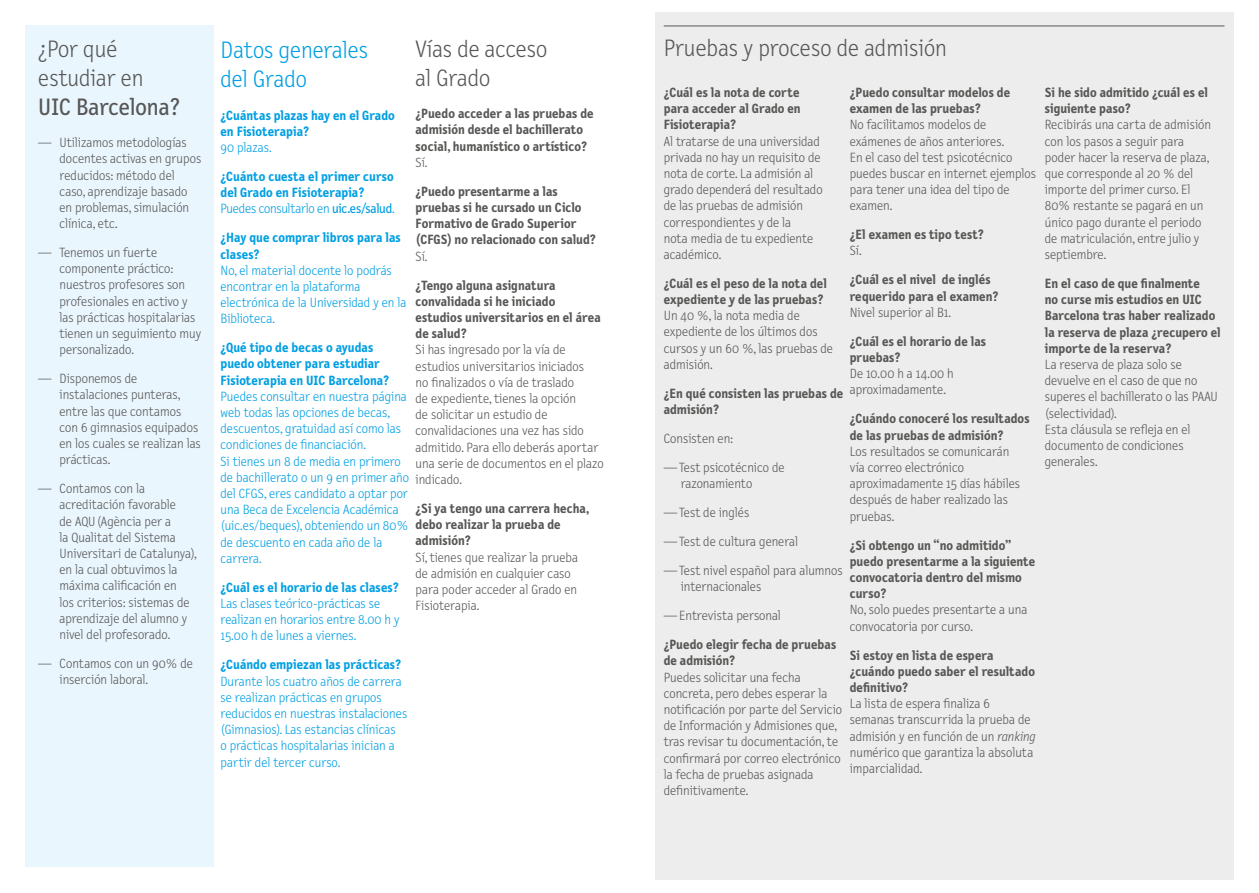
<style>
.page{position:relative;width:1259px;height:893px;background:#fff}
.page>*{position:absolute;margin:0;border:0;box-sizing:border-box;transform-origin:0 0}
.t1{font:300 24px/28.8px "Letter Gothic Text OT";color:#575756}
.t2{font:300 24px/28.8px "Letter Gothic Text OT";color:#009fe3}
.t3{font:24px "Letter Gothic Text OT";color:#575756}
.t4{font:300 13.5px/16.2px "Letter Gothic Text OT";color:#575756}
.t5{font:700 13.5px/16.2px "Letter Gothic Text OT";color:#575756}
.t6{font:300 13.5px/16.2px "Letter Gothic Text OT";color:#009fe3}
.t7{font:700 13.5px/16.2px "Letter Gothic Text OT";color:#009fe3}
.s1{font-weight:300}
.s2{font-weight:400}
.s3{font-style:italic}
</style>
<div class="page">
<div style="left:655px;top:13px;width:578px;height:867px;background:#ededed"></div>
<div style="left:26px;top:26px;width:188px;height:841px;background:#eaf6fe"></div>
<hr style="left:664px;top:26px;width:560px;height:1px;background:#575756">
<h1 class="t1" style="left:38px;top:35px;width:107px">¿Por qué estudiar en</h1>
<h1 class="t3" style="left:38px;top:93px;width:143px">UIC Barcelona?</h1>
<p class="t4" style="left:60px;top:135px;width:143px;text-indent:-21px">— Utilizamos metodologías docentes activas en grupos reducidos: método del caso, aprendizaje basado en problemas, simulación clínica, etc.</p>
<p class="t4" style="left:60px;top:245px;width:143px;text-indent:-21px">— Tenemos un fuerte componente práctico: nuestros profesores son profesionales en activo y las prácticas hospitalarias tienen un seguimiento muy personalizado.</p>
<p class="t4" style="left:60px;top:371px;width:143px;text-indent:-21px">— Disponemos de instalaciones punteras, entre las que contamos con 6 gimnasios equipados en los cuales se realizan las prácticas.</p>
<p class="t4" style="left:60px;top:481px;width:139px;text-indent:-21px">— Contamos con la acreditación favorable<br>de AQU (Agència per a<br>la Qualitat del Sistema<br>Universitari de Catalunya), en la cual obtuvimos la máxima calificación en<br>los criterios: sistemas de aprendizaje del alumno y nivel del profesorado.</p>
<p class="t4" style="left:60px;top:655px;width:135px;text-indent:-21px">— Contamos con un 90% de inserción laboral.</p>
<h1 class="t1" style="left:415px;top:35px;width:133px">Vías de acceso al Grado</h1>
<p class="t5" style="left:415px;top:105px;width:180px">¿Puedo acceder a las pruebas de admisión desde el bachillerato social, humanístico o artístico?</p>
<p class="t4" style="left:415px;top:154px;width:13px">Sí.</p>
<p class="t5" style="left:415px;top:183px;width:182px">¿Puedo presentarme a las pruebas si he cursado un Ciclo<br>Formativo de Grado Superior (CFGS) no relacionado con salud?</p>
<p class="t4" style="left:415px;top:248px;width:13px">Sí.</p>
<p class="t5" style="left:415px;top:277px;width:187px">¿Tengo alguna asignatura convalidada si he iniciado estudios universitarios en el área de salud?</p>
<p class="t4" style="left:415px;top:342px;width:190px">Si has ingresado por la vía de estudios universitarios iniciados<br>no finalizados o vía de traslado<br>de expediente, tienes la opción<br>de solicitar un estudio de convalidaciones una vez has sido admitido. Para ello deberás aportar una serie de documentos en el plazo indicado.</p>
<p class="t5" style="left:415px;top:500px;width:175px">¿Si ya tengo una carrera hecha, debo realizar la prueba de admisión?</p>
<p class="t4" style="left:415px;top:549px;width:164px">Sí, tienes que realizar la prueba de admisión en cualquier caso para poder acceder al Grado en<br>Fisioterapia.</p>
<h1 class="t2" style="left:220px;top:36px;width:149px">Datos generales del Grado</h1>
<p class="t7" style="left:220px;top:107px;width:176px">¿Cuántas plazas hay en el Grado en Fisioterapia?</p>
<p class="t6" style="left:220px;top:139px;width:53px">90 plazas.</p>
<p class="t7" style="left:220px;top:168px;width:176px">¿Cuánto cuesta el primer curso del Grado en Fisioterapia?<br><span class="s1">Puedes consultarlo en</span> <span class="s2">uic.es/salud</span><span class="s1">.</span></p>
<p class="t7" style="left:220px;top:230px;width:182px">¿Hay que comprar libros para las clases?</p>
<p class="t6" style="left:220px;top:262px;width:187px">No, el material docente lo podrás encontrar en la plataforma electrónica de la Universidad y en la<br>Biblioteca.</p>
<p class="t7" style="left:220px;top:339px;width:170px">¿Qué tipo de becas o ayudas puedo obtener para estudiar<br>Fisioterapia en UIC Barcelona?</p>
<p class="t6" style="left:220px;top:388px;width:190px">Puedes consultar en nuestra página web todas las opciones de becas, descuentos, gratuidad así como las condiciones de financiación.<br>Si tienes un 8 de media en primero de bachillerato o un 9 en primer año del CFGS, eres candidato a optar por una Beca de Excelencia Académica (uic.es/beques), obteniendo un 80% de descuento en cada año de la carrera.</p>
<p class="t7" style="left:220px;top:579px;width:180px">¿Cuál es el horario de las clases?</p>
<p class="t6" style="left:220px;top:596px;width:181px">Las clases teórico-prácticas se realizan en horarios entre 8.00 h y<br>15.00 h de lunes a viernes.</p>
<p class="t7" style="left:220px;top:657px;width:182px">¿Cuándo empiezan las prácticas?</p>
<p class="t6" style="left:220px;top:673px;width:188px">Durante los cuatro años de carrera se realizan prácticas en grupos reducidos en nuestras instalaciones (Gimnasios). Las estancias clínicas<br>o prácticas hospitalarias inician a partir del tercer curso.</p>
<h1 class="t1" style="left:664px;top:34px;width:285px">Pruebas y proceso de admisión</h1>
<p class="t5" style="left:664px;top:84px;width:138px;text-align:justify">¿Cuál es la nota de corte para acceder al Grado en Fisioterapia?</p>
<p class="t4" style="left:664px;top:133px;width:160px">Al tratarse de una universidad privada no hay un requisito de nota de corte. La admisión al grado dependerá del resultado de las pruebas de admisión correspondientes y de la<br>nota media de tu expediente académico.</p>
<p class="t5" style="left:664px;top:275px;width:165px">¿Cuál es el peso de la nota del expediente y de las pruebas?</p>
<p class="t4" style="left:664px;top:308px;width:171px">Un 40 %, la nota media de expediente de los últimos dos cursos y un 60 %, las pruebas de admisión.</p>
<p class="t5" style="left:664px;top:385px;width:181px">¿En qué consisten las pruebas de admisión?</p>
<p class="t4" style="left:664px;top:430px;width:71px">Consisten en:</p>
<p class="t4" style="left:681px;top:459px;width:105px;text-indent:-17px">— Test psicotécnico de razonamiento</p>
<p class="t4" style="left:664px;top:505px;width:87px">— Test de inglés</p>
<p class="t4" style="left:664px;top:534px;width:136px">— Test de cultura general</p>
<p class="t4" style="left:681px;top:563px;width:163px;text-indent:-17px">— Test nivel español para alumnos internacionales</p>
<p class="t4" style="left:664px;top:608px;width:119px">— Entrevista personal</p>
<p class="t5" style="left:664px;top:636px;width:174px">¿Puedo elegir fecha de pruebas de admisión?</p>
<p class="t4" style="left:664px;top:669px;width:180px">Puedes solicitar una fecha concreta, pero debes esperar la notificación por parte del Servicio de Información y Admisiones que, tras revisar tu documentación, te confirmará por correo electrónico la fecha de pruebas asignada definitivamente.</p>
<p class="t5" style="left:850px;top:84px;width:162px">¿Puedo consultar modelos de examen de las pruebas?</p>
<p class="t4" style="left:850px;top:117px;width:188px">No facilitamos modelos de exámenes de años anteriores.<br>En el caso del test psicotécnico puedes buscar en internet ejemplos para tener una idea del tipo de examen.</p>
<p class="t5" style="left:850px;top:226px;width:136px">¿El examen es tipo test?</p>
<p class="t4" style="left:850px;top:243px;width:13px">Sí.</p>
<p class="t5" style="left:850px;top:272px;width:150px">¿Cuál es el nivel de inglés requerido para el examen?</p>
<p class="t4" style="left:850px;top:304px;width:103px">Nivel superior al B1.</p>
<p class="t5" style="left:850px;top:333px;width:138px">¿Cuál es el horario de las pruebas?</p>
<p class="t4" style="left:850px;top:366px;width:105px">De 10.00 h a 14.00 h aproximadamente.</p>
<p class="t5" style="left:850px;top:411px;width:181px">¿Cuándo conoceré los resultados de las pruebas de admisión?</p>
<p class="t4" style="left:850px;top:443px;width:172px">Los resultados se comunicarán vía correo electrónico aproximadamente 15 días hábiles después de haber realizado las pruebas.</p>
<p class="t5" style="left:850px;top:537px;width:187px">¿Si obtengo un “no admitido” puedo presentarme a la siguiente convocatoria dentro del mismo curso?</p>
<p class="t4" style="left:850px;top:602px;width:179px">No, solo puedes presentarte a una convocatoria por curso.</p>
<p class="t5" style="left:850px;top:647px;width:187px">Si estoy en lista de espera ¿cuándo puedo saber el resultado definitivo?</p>
<p class="t4" style="left:850px;top:696px;width:188px">La lista de espera finaliza 6 semanas transcurrida la prueba de admisión y en función de un <span class="s3">ranking </span>numérico que garantiza la absoluta imparcialidad.</p>
<p class="t5" style="left:1044px;top:84px;width:165px">Si he sido admitido ¿cuál es el siguiente paso?</p>
<p class="t4" style="left:1044px;top:117px;width:168px">Recibirás una carta de admisión con los pasos a seguir para poder hacer la reserva de plaza, que corresponde al 20 % del importe del primer curso. El<br>80% restante se pagará en un único pago durante el periodo de matriculación, entre julio y septiembre.</p>
<p class="t5" style="left:1044px;top:275px;width:177px">En el caso de que finalmente<br>no curse mis estudios en UIC<br>Barcelona tras haber realizado la reserva de plaza ¿recupero el importe de la reserva?</p>
<p class="t4" style="left:1044px;top:356px;width:175px">La reserva de plaza solo se devuelve en el caso de que no superes el bachillerato o las PAAU (selectividad).<br>Esta cláusula se refleja en el documento de condiciones generales.</p>
</div>
